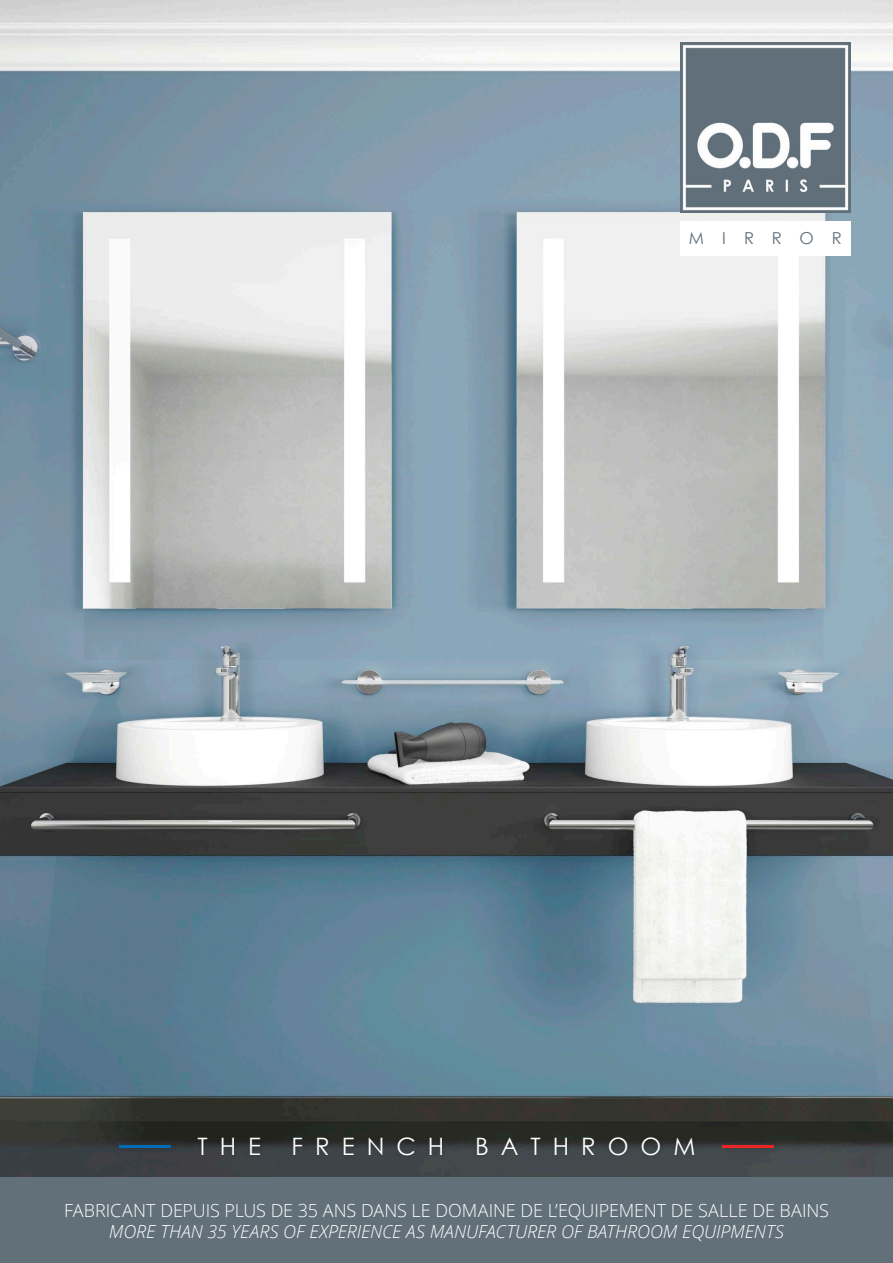
<style>
.page{position:relative;width:893px;height:1263px;background:#fff}
.page>*{position:absolute;margin:0;border:0;box-sizing:border-box;transform-origin:0 0}
.t1{font:24px "Century Gothic";letter-spacing:.5em;color:#fff}
.t2{font:300 18px "Open Sans";letter-spacing:-.005em;color:#fff}
.t3{font:italic 300 18px "Open Sans";color:#fff}
.Titre_doc{font:16.5px "Century Gothic";letter-spacing:1.09em;color:#617079}
</style>
<div class="page">
<img style="left:0;top:0;width:893px;height:1178px">
<div style="left:0;top:1178px;width:893px;height:85px;background:#617079"></div>
<div style="left:680px;top:221px;width:170px;height:34px;background:#fff"></div>
<div style="left:194px;top:1133px;width:504px;height:27px;background:#231f20;opacity:.3"></div>
<div style="left:117px;top:1143px;width:60px;height:11px;background:#231f20;opacity:.2"></div>
<hr style="left:119px;top:1145px;width:51px;height:2px;background:#006cb7">
<div style="left:721px;top:1143px;width:60px;height:11px;background:#231f20;opacity:.2"></div>
<hr style="left:723px;top:1145px;width:51px;height:2px;background:#ee2323">
<img style="left:680px;top:43px;width:170px;height:170px">
<p class="Titre_doc" style="left:689px;top:227px;width:155px">MIRROR</p>
<p class="t1" style="left:197px;top:1129px;width:65px">THE</p>
<p class="t1" style="left:292px;top:1129px;width:154px">FRENCH</p>
<p class="t1" style="left:475px;top:1129px;width:222px">BATHROOM</p>
<p class="t2" style="left:64px;top:1198px;width:766px">FABRICANT DEPUIS PLUS DE 35 ANS DANS LE DOMAINE DE L’EQUIPEMENT DE SALLE DE BAINS</p>
<p class="t3" style="left:109px;top:1219px;width:677px">MORE THAN 35 YEARS OF EXPERIENCE AS MANUFACTURER OF BATHROOM EQUIPMENTS</p>
</div>
